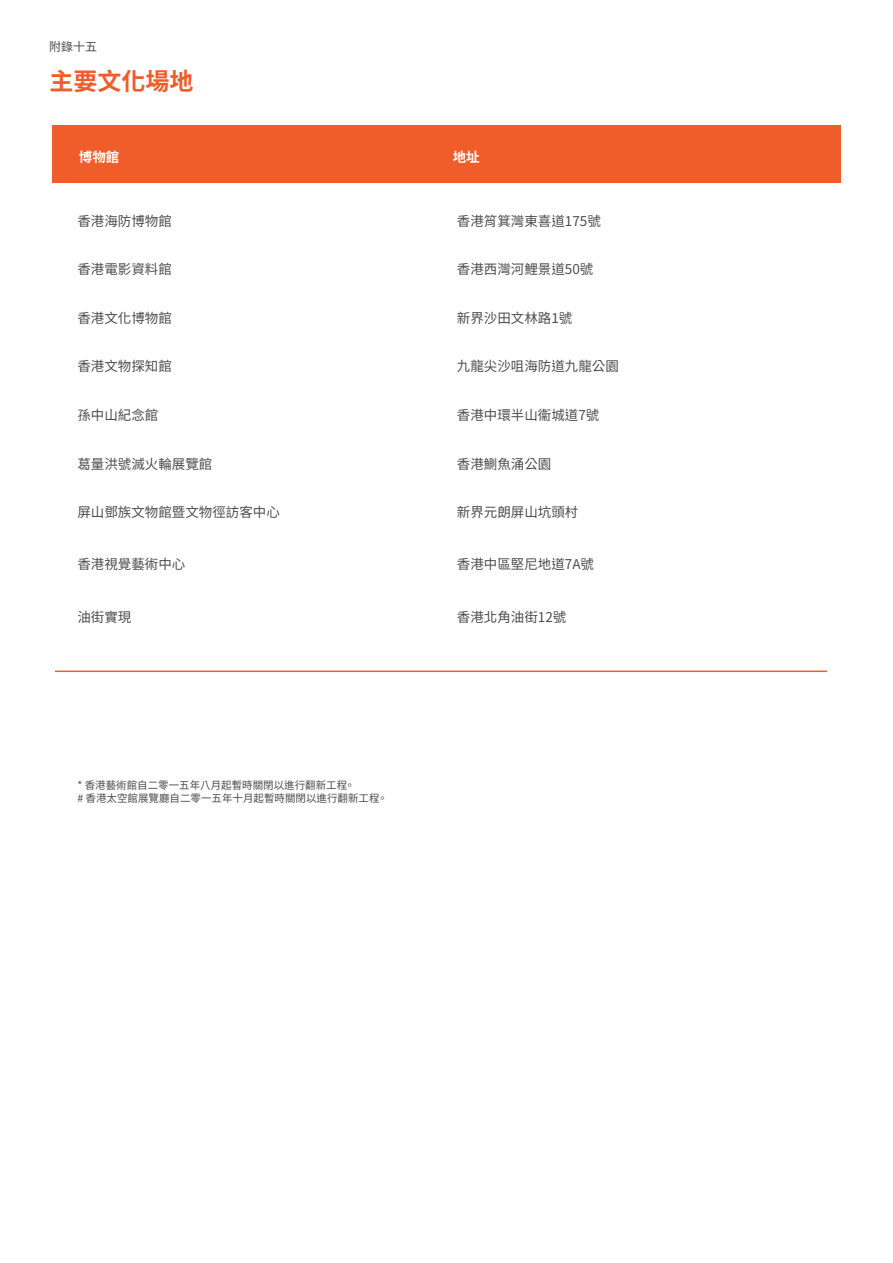
<style>
.page{position:relative;width:893px;height:1263px;background:#fff}
.page>*{position:absolute;margin:0;border:0;box-sizing:border-box;transform-origin:0 0}
.t1{font:700 24px "Noto Sans CJKTC";color:#f05c2a}
.t2{font:13.5px "Noto Sans CJKTC Regular";color:#4d4d4d}
.t3{font:700 13.5px "Noto Sans CJKTC";color:#fff}
.t4{font:12px "Noto Sans CJKTC Regular";color:#4d4d4d}
.t5{font:10.5px/12.6px "Noto Sans CJKTC Regular";color:#4d4d4d}
</style>
<div class="page">
<hr style="left:55px;top:670px;width:772px;height:2px;background:#f05c2a">
<div style="left:52px;top:125px;width:788px;height:57px;background:#f05c2a"></div>
<p class="t4" style="left:49px;top:40px;width:50px">附錄十五</p>
<h1 class="t1" style="left:50px;top:68px;width:146px">主要文化場地</h1>
<p class="t3" style="left:79px;top:149px;width:42px">博物館</p>
<p class="t3" style="left:453px;top:149px;width:28px">地址</p>
<p class="t2" style="left:77px;top:213px;width:96px">香港海防博物館</p>
<p class="t2" style="left:457px;top:213px;width:145px">香港筲箕灣東喜道175號</p>
<p class="t2" style="left:77px;top:262px;width:96px">香港電影資料館</p>
<p class="t2" style="left:457px;top:262px;width:138px">香港西灣河鯉景道50號</p>
<p class="t2" style="left:77px;top:310px;width:96px">香港文化博物館</p>
<p class="t2" style="left:457px;top:310px;width:117px">新界沙田文林路1號</p>
<p class="t2" style="left:77px;top:359px;width:96px">香港文物探知館</p>
<p class="t2" style="left:457px;top:359px;width:163px">九龍尖沙咀海防道九龍公園</p>
<p class="t2" style="left:77px;top:407px;width:82px">孫中山紀念館</p>
<p class="t2" style="left:457px;top:407px;width:144px">香港中環半山衞城道7號</p>
<p class="t2" style="left:77px;top:456px;width:136px">葛量洪號滅火輪展覽館</p>
<p class="t2" style="left:457px;top:456px;width:96px">香港鰂魚涌公園</p>
<p class="t2" style="left:77px;top:505px;width:204px">屏山鄧族文物館暨文物徑訪客中心</p>
<p class="t2" style="left:457px;top:505px;width:123px">新界元朗屏山坑頭村</p>
<p class="t2" style="left:77px;top:557px;width:109px">香港視覺藝術中心</p>
<p class="t2" style="left:457px;top:557px;width:139px">香港中區堅尼地道7A號</p>
<p class="t2" style="left:77px;top:609px;width:55px">油街實現</p>
<p class="t2" style="left:457px;top:609px;width:111px">香港北角油街12號</p>
<p class="t5" style="left:77px;top:779px;width:312px">* 香港藝術館自二零一五年八月起暫時關閉以進行翻新工程。<br># 香港太空館展覽廳自二零一五年十月起暫時關閉以進行翻新工程。</p>
</div>
